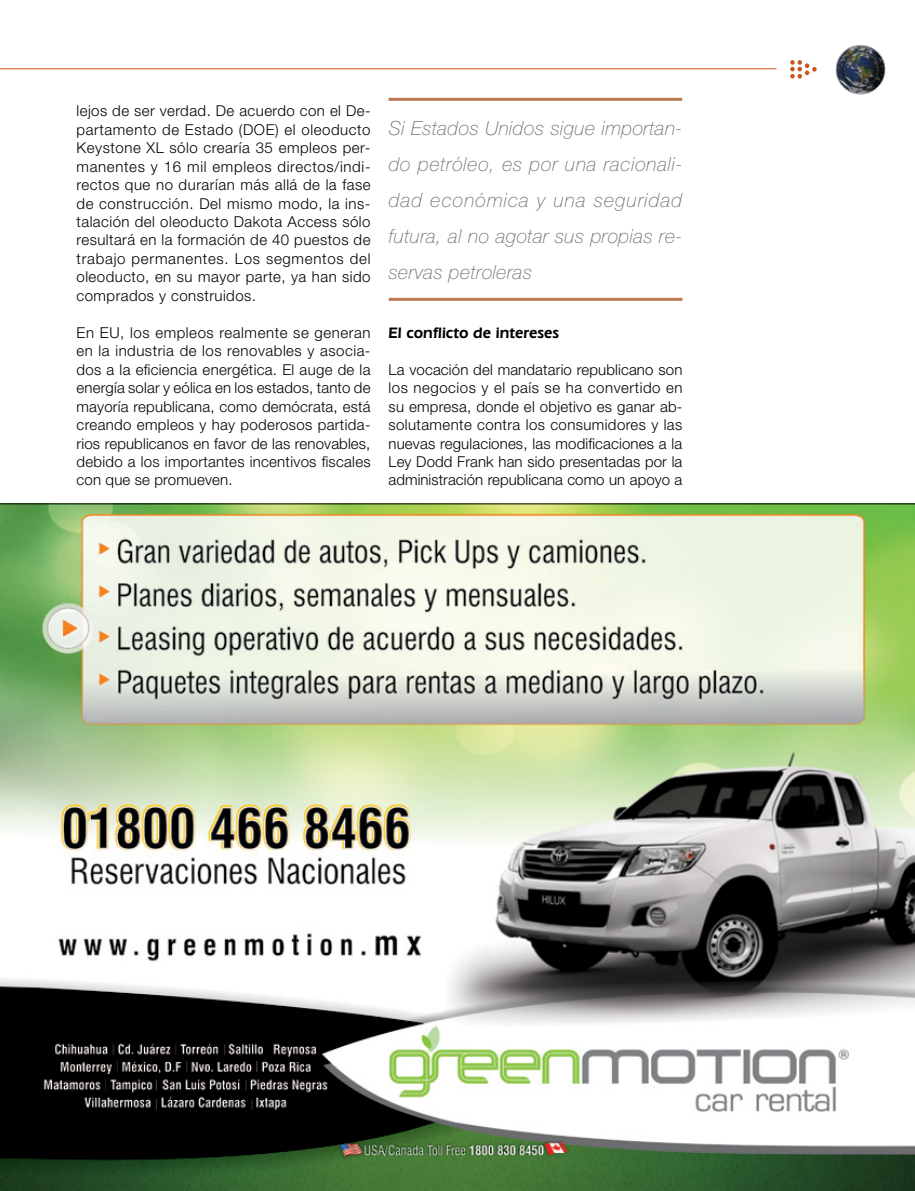
<style>
.page{position:relative;width:915px;height:1191px;background:#fff}
.page>*{position:absolute;margin:0;border:0;box-sizing:border-box;transform-origin:0 0}
.t1{font:italic 100 19.5px/36px "Helvetica Neue LT Std";letter-spacing:.02em;color:#6d6e71;text-align:justify}
.t2{font:600 15.75px "Eras IT Cby BT";letter-spacing:.005em;color:#000}
.t3{font:300 15px/18.5px "Helvetica Neue LT Std";letter-spacing:.02em;color:#000;text-align:justify}
</style>
<div class="page">
<svg style="left:790px;top:60px;width:26px;height:19px"></svg>
<img style="left:835px;top:45px;width:51px;height:50px">
<hr style="left:0;top:68px;width:776px;height:1px;background:#c8551a">
<hr style="left:388px;top:98px;width:294px;height:3px;background:#a0430d">
<hr style="left:388px;top:298px;width:294px;height:3px;background:#a0430d">
<img style="left:0;top:504px;width:914px;height:687px">
<hr style="left:0;top:503px;width:914px;height:1px;background:#000">
<p class="t3" style="left:77px;top:101px;width:295px">lejos de ser verdad. De acuerdo con el De&shy;partamento de Estado (DOE) el oleoducto Keystone XL sólo crearía 35 empleos per&shy;manentes y 16 mil empleos directos/indi&shy;rectos que no durarían más allá de la fase de construcción. Del mismo modo, la ins&shy;talación del oleoducto Dakota Access sólo resultará en la formación de 40 puestos de trabajo permanentes. Los segmentos del oleoducto, en su mayor parte, ya han sido comprados y construidos.</p>
<p class="t3" style="left:77px;top:323px;width:295px">En EU, los empleos realmente se generan en la industria de los renovables y asocia&shy;dos a la eficiencia energética. El auge de la energía solar y eólica en los estados, tanto de mayoría republicana, como demócrata, está creando empleos y hay poderosos partida&shy;rios republicanos en favor de las renovables, debido a los importantes incentivos fiscales con que se promueven.</p>
<p class="t2" style="left:388px;top:323px;width:172px">El conflicto de intereses</p>
<h1 class="t1" style="left:388px;top:110px;width:295px">Si Estados Unidos sigue importan&shy;do petróleo, es por una racionali&shy;dad económica y una seguridad futura, al no agotar sus propias re&shy;servas petroleras</h1>
<p class="t3" style="left:388px;top:360px;width:295px">La vocación del mandatario republicano son los negocios y el país se ha convertido en su empresa, donde el objetivo es ganar ab&shy;solutamente contra los consumidores y las nuevas regulaciones, las modificaciones a la Ley Dodd Frank han sido presentadas por la administración republicana como un apoyo a</p>
</div>
